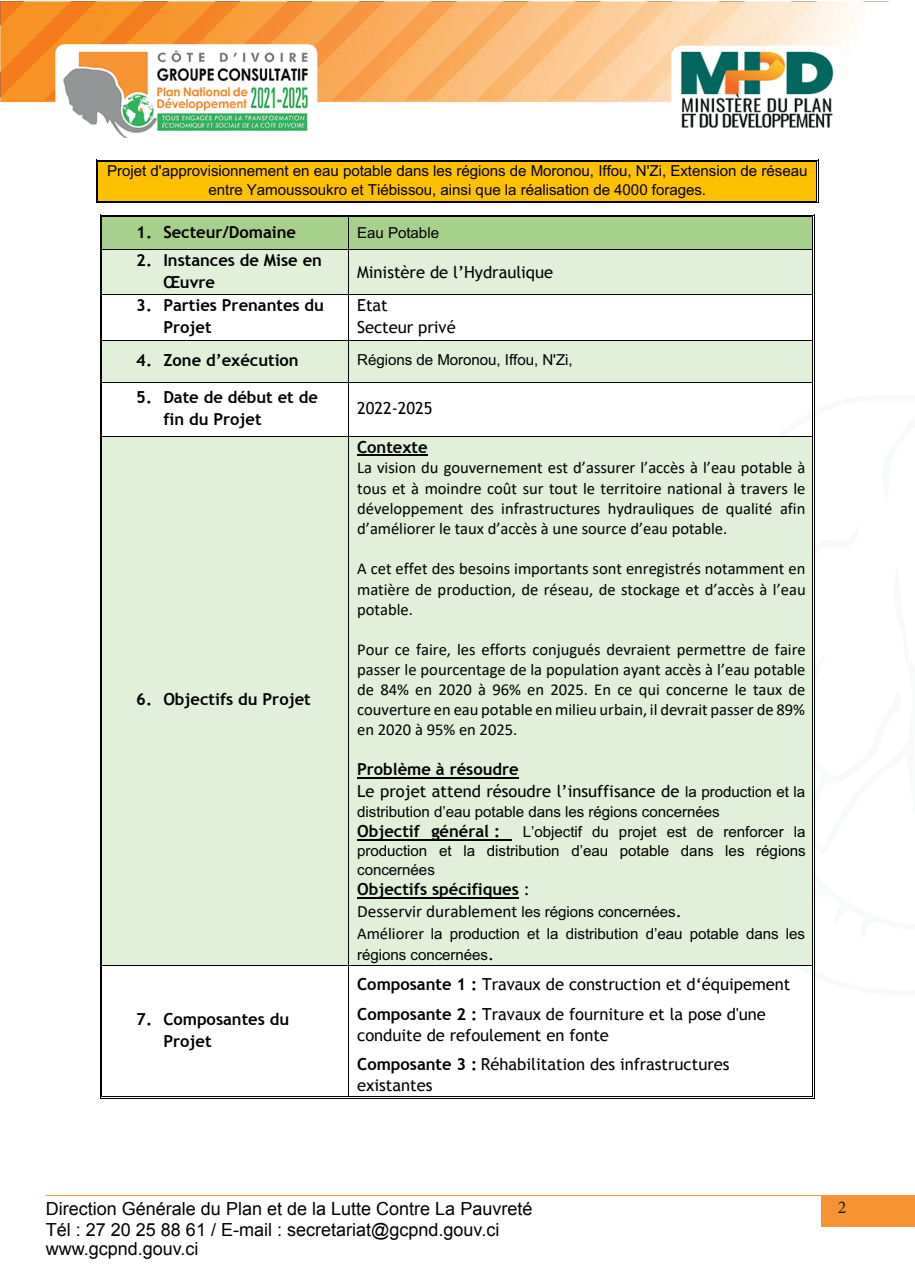
<style>
.page{position:relative;width:915px;height:1285px;background:#fff}
.page>*{position:absolute;margin:0;border:0;box-sizing:border-box;transform-origin:0 0}
.t1{font:18px/21.6px "Arial";color:#000001}
.t2{font:18px "Minion Pro";color:#231f20}
.t3{font:17.25px "Calibri";color:#000}
.t4{font:16.5px/20.1px "Calibri";color:#000;text-align:justify}
.t5{font:16.5px/29.5px "Trebuchet MS";color:#000}
.t6{font:700 16.5px/21.9px "Trebuchet MS";color:#000}
.t7{font:15.15px/18.9px "Arial";letter-spacing:-.005em;color:#000;text-align:center}
.s1{font-family:"Trebuchet MS";font-weight:700}
.s2{font-weight:700}
.s3{font-family:"Arial";font-size:15.15px}
.s4{font-weight:400}
.s5{font-family:"Trebuchet MS";font-size:16.5px}
.s6{font-family:"Calibri";font-size:16.5px}
</style>
<div class="page">
<svg style="left:0;top:1px;width:889px;height:99px;background:#f9b977"></svg>
<hr style="left:46px;top:1194px;width:775px;height:1px;background:#f69324">
<img style="left:55px;top:44px;width:262px;height:94px">
<img style="left:671px;top:46px;width:171px;height:82px">
<div style="left:821px;top:1194px;width:93px;height:32px;background:#f69333"></div>
<svg style="left:814px;top:524px;width:1px;height:41px"></svg>
<div style="left:98px;top:162px;width:718px;height:18px;background:#ffc000"></div>
<hr style="left:98px;top:160px;width:718px;height:1px;background:#000">
<hr style="left:98px;top:161px;width:718px;height:1px;background:#000">
<div style="left:98px;top:180px;width:718px;height:21px;background:#ffc000"></div>
<hr style="left:98px;top:202px;width:718px;height:1px;background:#000">
<hr style="left:98px;top:201px;width:718px;height:1px;background:#000">
<svg style="left:96px;top:160px;width:2px;height:43px"></svg>
<svg style="left:816px;top:160px;width:2px;height:43px"></svg>
<div style="left:102px;top:217px;width:247px;height:32px;background:#a8d08d"></div>
<div style="left:349px;top:217px;width:463px;height:32px;background:#a8d08d"></div>
<hr style="left:102px;top:215px;width:246px;height:1px;background:#000">
<hr style="left:102px;top:216px;width:246px;height:1px;background:#000">
<hr style="left:350px;top:215px;width:462px;height:1px;background:#000">
<hr style="left:350px;top:216px;width:462px;height:1px;background:#000">
<hr style="left:101px;top:217px;width:1px;height:32px;background:#000">
<hr style="left:100px;top:217px;width:1px;height:32px;background:#000">
<hr style="left:348px;top:217px;width:1px;height:32px;background:#000">
<hr style="left:813px;top:217px;width:1px;height:32px;background:#000">
<hr style="left:812px;top:217px;width:1px;height:32px;background:#000">
<div style="left:102px;top:250px;width:247px;height:44px;background:#e2efd9"></div>
<div style="left:349px;top:250px;width:463px;height:44px;background:#e2efd9"></div>
<hr style="left:102px;top:249px;width:246px;height:1px;background:#000">
<hr style="left:349px;top:249px;width:463px;height:1px;background:#000">
<hr style="left:101px;top:250px;width:1px;height:44px;background:#000">
<hr style="left:100px;top:250px;width:1px;height:44px;background:#000">
<hr style="left:348px;top:250px;width:1px;height:44px;background:#000">
<hr style="left:813px;top:250px;width:1px;height:44px;background:#000">
<hr style="left:812px;top:250px;width:1px;height:44px;background:#000">
<hr style="left:102px;top:294px;width:246px;height:1px;background:#000">
<hr style="left:349px;top:294px;width:463px;height:1px;background:#000">
<hr style="left:101px;top:295px;width:1px;height:45px;background:#000">
<hr style="left:100px;top:295px;width:1px;height:45px;background:#000">
<hr style="left:348px;top:295px;width:1px;height:45px;background:#000">
<hr style="left:813px;top:295px;width:1px;height:45px;background:#000">
<hr style="left:812px;top:295px;width:1px;height:45px;background:#000">
<div style="left:102px;top:340px;width:247px;height:42px;background:#e2efd9"></div>
<div style="left:349px;top:340px;width:463px;height:42px;background:#e2efd9"></div>
<hr style="left:102px;top:340px;width:246px;height:1px;background:#000">
<hr style="left:349px;top:340px;width:463px;height:1px;background:#000">
<hr style="left:101px;top:340px;width:1px;height:42px;background:#000">
<hr style="left:100px;top:340px;width:1px;height:42px;background:#000">
<hr style="left:348px;top:340px;width:1px;height:42px;background:#000">
<hr style="left:813px;top:340px;width:1px;height:42px;background:#000">
<hr style="left:812px;top:340px;width:1px;height:42px;background:#000">
<hr style="left:102px;top:382px;width:246px;height:1px;background:#000">
<hr style="left:349px;top:382px;width:463px;height:1px;background:#000">
<hr style="left:101px;top:383px;width:1px;height:53px;background:#000">
<hr style="left:100px;top:383px;width:1px;height:53px;background:#000">
<hr style="left:348px;top:383px;width:1px;height:53px;background:#000">
<hr style="left:813px;top:383px;width:1px;height:53px;background:#000">
<hr style="left:812px;top:383px;width:1px;height:53px;background:#000">
<div style="left:102px;top:437px;width:247px;height:528px;background:#e2efd9"></div>
<div style="left:349px;top:437px;width:463px;height:528px;background:#e2efd9"></div>
<hr style="left:357px;top:454px;width:70px;height:2px;background:#000">
<hr style="left:357px;top:777px;width:161px;height:1px;background:#000">
<hr style="left:357px;top:839px;width:154px;height:1px;background:#000">
<hr style="left:357px;top:896px;width:161px;height:2px;background:#000">
<hr style="left:102px;top:436px;width:246px;height:1px;background:#000">
<hr style="left:349px;top:436px;width:463px;height:1px;background:#000">
<hr style="left:101px;top:436px;width:1px;height:529px;background:#000">
<hr style="left:100px;top:436px;width:1px;height:529px;background:#000">
<hr style="left:348px;top:436px;width:1px;height:529px;background:#000">
<hr style="left:813px;top:436px;width:1px;height:529px;background:#000">
<hr style="left:812px;top:436px;width:1px;height:529px;background:#000">
<hr style="left:102px;top:965px;width:246px;height:1px;background:#000">
<hr style="left:349px;top:965px;width:463px;height:1px;background:#000">
<hr style="left:101px;top:965px;width:1px;height:131px;background:#000">
<hr style="left:100px;top:965px;width:1px;height:131px;background:#000">
<hr style="left:102px;top:1097px;width:246px;height:1px;background:#000">
<hr style="left:102px;top:1096px;width:246px;height:1px;background:#000">
<hr style="left:348px;top:965px;width:1px;height:131px;background:#000">
<hr style="left:350px;top:1097px;width:462px;height:1px;background:#000">
<hr style="left:350px;top:1096px;width:462px;height:1px;background:#000">
<hr style="left:813px;top:965px;width:1px;height:131px;background:#000">
<hr style="left:812px;top:965px;width:1px;height:131px;background:#000">
<p class="t7" style="left:107px;top:161px;width:701px">Projet d'approvisionnement en eau potable dans les régions de Moronou, Iffou, N'Zi, Extension de réseau entre Yamoussoukro et Tiébissou, ainsi que la réalisation de 4000 forages.</p>
<p class="t6" style="left:136px;top:221px;width:161px">1. Secteur/Domaine</p>
<p class="t7" style="left:357px;top:223px;width:83px">Eau Potable</p>
<p class="t6" style="left:163px;top:249px;width:160px;text-indent:-27px">2. Instances de Mise en<br>Œuvre</p>
<p class="t5" style="left:357px;top:257px;width:197px">Ministère de l’Hydraulique</p>
<p class="t6" style="left:163px;top:293px;width:162px;line-height:22.4px;text-indent:-27px">3. Parties Prenantes du<br>Projet</p>
<p class="t5" style="left:357px;top:294px;width:100px;line-height:22.4px">Etat<br>Secteur privé</p>
<p class="t6" style="left:136px;top:349px;width:164px">4. Zone d’exécution</p>
<p class="t7" style="left:357px;top:350px;width:217px">Régions de Moronou, Iffou, N'Zi,</p>
<p class="t6" style="left:163px;top:386px;width:156px;line-height:22.4px;text-indent:-27px">5. Date de début et de fin du Projet</p>
<p class="t5" style="left:357px;top:393px;width:77px">2022-2025</p>
<p class="t6" style="left:136px;top:688px;width:176px">6. Objectifs du Projet</p>
<p class="t6" style="left:163px;top:1007px;width:127px;text-indent:-27px">7. Composantes du<br>Projet</p>
<p class="t4" style="left:357px;top:436px;width:449px;text-align:left"><span class="s1">Contexte<br></span>La vision du gouvernement est d’assurer l’accès à l’eau potable à tous et à moindre coût sur tout le territoire national à travers le développement des infrastructures hydrauliques de qualité afin d’améliorer le taux d’accès à une source d’eau potable.</p>
<p class="t4" style="left:357px;top:558px;width:450px">A cet effet des besoins importants sont enregistrés notamment en matière de production, de réseau, de stockage et d’accès à l’eau potable.</p>
<p class="t4" style="left:357px;top:638px;width:450px">Pour ce faire, les efforts conjugués devraient permettre de faire passer le pourcentage de la population ayant accès à l’eau potable de 84% en 2020 à 96% en 2025. En ce qui concerne le taux de couverture en eau potable en milieu urbain, il devrait passer de 89% en 2020 à 95% en 2025.</p>
<p class="t5" style="left:357px;top:758px;width:449px;line-height:21.9px"><span class="s2">Problème à résoudre<br></span>Le projet attend résoudre l’insuffisance de <span class="s3">la production et la</span></p>
<p class="t7" style="left:357px;top:801px;width:364px">distribution d’eau potable dans les régions concernées</p>
<p class="t6" style="left:357px;top:820px;width:144px">Objectif général :</p>
<p class="t7" style="left:357px;top:822px;width:450px;text-align:justify;text-indent:165px">L’objectif du projet est de renforcer la production et la distribution d’eau potable dans les régions concernées</p>
<p class="t6" style="left:357px;top:877px;width:174px">Objectifs spécifiques <span class="s4">:</span></p>
<p class="t3" style="left:357px;top:898px;width:326px">Desservir durablement <span class="s3">les régions concernées</span><span class="s5">.</span></p>
<p class="t7" style="left:357px;top:922px;width:449px;line-height:21.3px;text-align:left"><span class="s6">Améliorer</span> la production et la distribution d’eau potable dans les régions concernées<span class="s5">.</span></p>
<p class="t5" style="left:357px;top:969px;width:434px"><span class="s2">Composante 1 :</span> Travaux de construction et d‘équipement<br><span class="s2">Composante 2 :</span> Travaux de fourniture et la pose d'une</p>
<p class="t5" style="left:357px;top:1020px;width:373px">conduite de refoulement en fonte<br><span class="s2">Composante 3 :</span> Réhabilitation des infrastructures</p>
<p class="t5" style="left:357px;top:1070px;width:77px">existantes</p>
<p class="t1" style="left:46px;top:1197px;width:488px">Direction Générale du Plan et de la Lutte Contre La Pauvreté<br>Tél : 27 20 25 88 61 / E-mail : secretariat@gcpnd.gouv.ci</p>
<p class="t1" style="left:46px;top:1237px;width:154px">www.gcpnd.gouv.ci</p>
<p class="t2" style="left:837px;top:1194px;width:10px">2</p>
</div>
